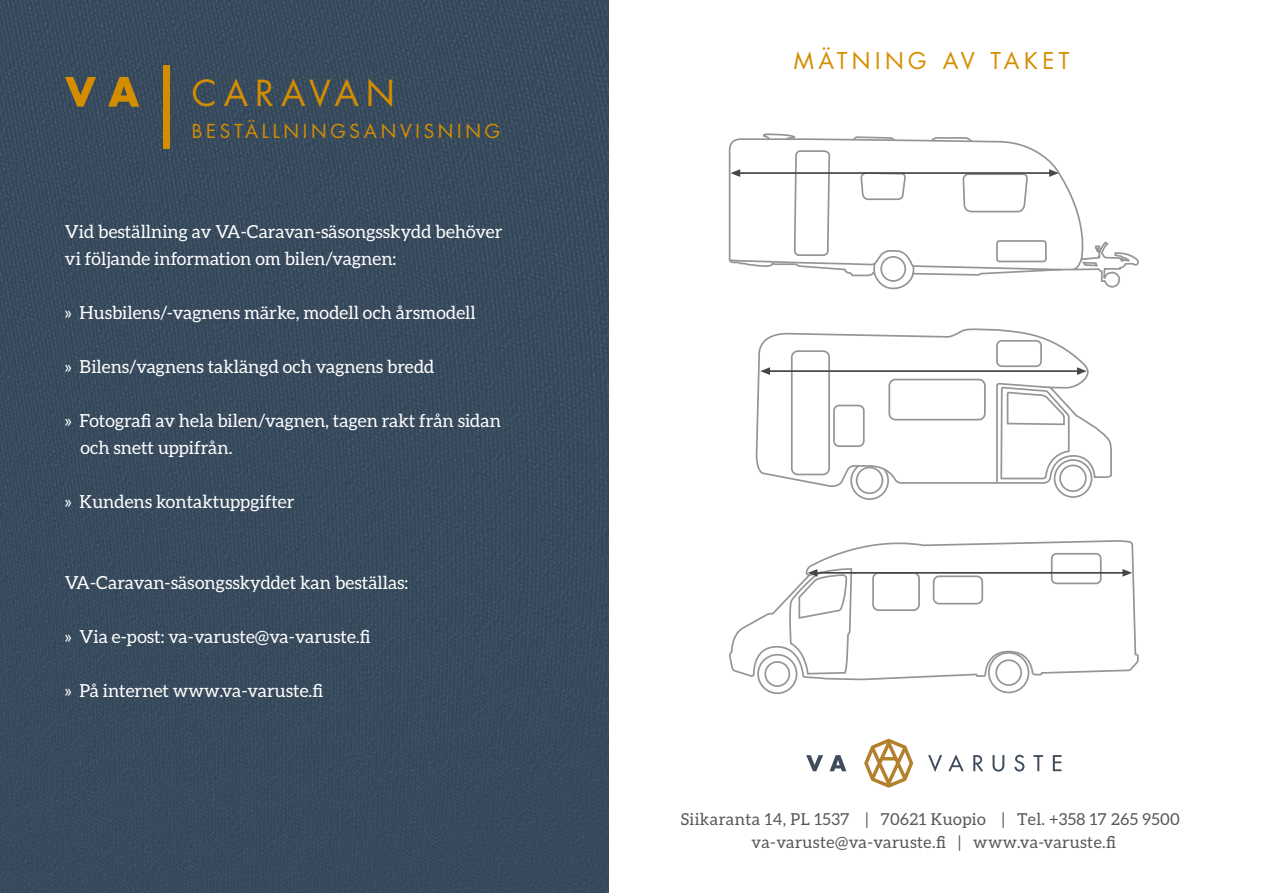
<style>
.page{position:relative;width:1263px;height:893px;background:#fff}
.page>*{position:absolute;margin:0;border:0;box-sizing:border-box;transform-origin:0 0}
.t1{font:34.95px "Futura Std";letter-spacing:.2em;color:#d58d00}
.t2{font:22.5px "Futura Std";letter-spacing:.2em;color:#d58d00}
.t3{font:18.75px "Futura Std";letter-spacing:.2em;color:#d58d00}
.t4{font:18px/27px "Aleo";color:#fff}
.t5{font:16.5px/22.5px "Aleo";letter-spacing:.025em;color:#585858;text-align:center}
</style>
<div class="page">
<div style="left:0;top:0;width:608px;height:893px;background:#384b5d"></div>
<svg style="left:108px;top:77px;width:31px;height:30px"></svg>
<svg style="left:65px;top:77px;width:31px;height:30px"></svg>
<div style="left:163px;top:65px;width:6px;height:84px;background:#d58d00"></div>
<svg style="left:864px;top:739px;width:49px;height:49px"></svg>
<svg style="left:806px;top:755px;width:17px;height:16px"></svg>
<svg style="left:829px;top:755px;width:17px;height:16px"></svg>
<svg style="left:928px;top:755px;width:14px;height:17px"></svg>
<svg style="left:948px;top:754px;width:16px;height:17px"></svg>
<svg style="left:973px;top:755px;width:10px;height:16px"></svg>
<svg style="left:992px;top:755px;width:12px;height:16px"></svg>
<svg style="left:1014px;top:755px;width:10px;height:16px"></svg>
<svg style="left:1033px;top:755px;width:10px;height:16px"></svg>
<svg style="left:1053px;top:755px;width:8px;height:16px"></svg>
<svg style="left:1113px;top:252px;width:26px;height:36px"></svg>
<svg style="left:728px;top:133px;width:371px;height:367px"></svg>
<svg style="left:729px;top:540px;width:410px;height:199px"></svg>
<div style="left:1051px;top:553px;width:51px;height:31px;border:2px solid #939598;border-radius:5px"></div>
<div style="left:933px;top:575px;width:50px;height:29px;border:2px solid #939598;border-radius:5px"></div>
<div style="left:872px;top:572px;width:48px;height:39px;border:2px solid #939598;border-radius:6px"></div>
<div style="left:757px;top:654px;width:40px;height:40px;border:2px solid #939598;border-radius:50%"></div>
<div style="left:764px;top:661px;width:26px;height:26px;border:2px solid #939598;border-radius:50%"></div>
<div style="left:988px;top:652px;width:41px;height:41px;border:2px solid #939598;border-radius:50%"></div>
<div style="left:995px;top:659px;width:27px;height:27px;border:2px solid #939598;border-radius:50%"></div>
<hr style="left:813px;top:572px;width:310px;height:2px;background:#474747">
<svg style="left:789px;top:567px;width:64px;height:108px"></svg>
<svg style="left:1122px;top:569px;width:10px;height:8px"></svg>
<h1 class="t1" style="left:192px;top:71px;width:205px">CARAVAN</h1>
<p class="t3" style="left:192px;top:119px;width:310px">BESTÄLLNINGSANVISNING</p>
<p class="t4" style="left:65px;top:218px;width:439px">Vid beställning av VA-Caravan-säsongsskydd behöver vi följande information om bilen/vagnen:</p>
<p class="t4" style="left:65px;top:299px;width:412px">» Husbilens/-vagnens märke, modell och årsmodell</p>
<p class="t4" style="left:65px;top:353px;width:371px">» Bilens/vagnens taklängd och vagnens bredd</p>
<p class="t4" style="left:80px;top:407px;width:422px;text-indent:-15px">» Fotografi av hela bilen/vagnen, tagen rakt från sidan och snett uppifrån.</p>
<p class="t4" style="left:65px;top:488px;width:231px">» Kundens kontaktuppgifter</p>
<p class="t4" style="left:65px;top:569px;width:345px">VA-Caravan-säsongsskyddet kan beställas:</p>
<p class="t4" style="left:65px;top:623px;width:307px">» Via e-post: va-varuste@va-varuste.fi</p>
<p class="t4" style="left:65px;top:677px;width:260px">» På internet www.va-varuste.fi</p>
<p class="t2" style="left:794px;top:46px;width:277px">MÄTNING AV TAKET</p>
<p class="t5" style="left:681px;top:808px;width:501px">Siikaranta 14, PL 1537 | 70621 Kuopio | Tel. +358 17 265 9500 va-varuste@va-varuste.fi | www.va-varuste.fi</p>
</div>
